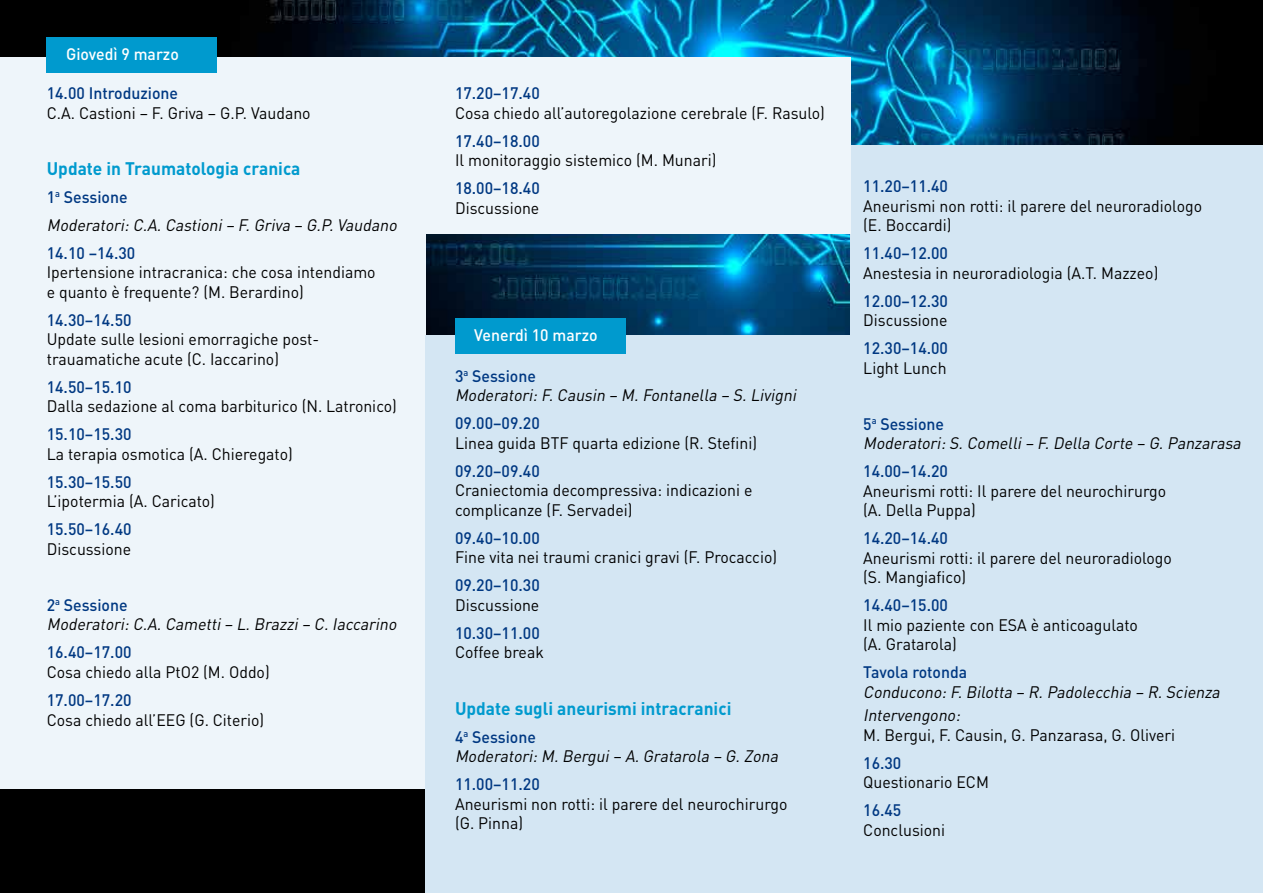
<style>
.page{position:relative;width:1263px;height:893px;background:#fff}
.page>*{position:absolute;margin:0;border:0;box-sizing:border-box;transform-origin:0 0}
.t1{font:700 18px "DIN";color:#009ace;scale:.96 1}
.t2{font:16.5px/19.5px "DIN";color:#000;scale:.96 1}
.t3{font:italic 16.5px/19.5px "DIN";color:#000;scale:.96 1}
.t4{font:500 16.5px "DIN";color:#003882;scale:.96 1}
.t5{font:500 16.5px "DIN";color:#fff;scale:.96 1}
.s1{font-weight:500;font-style:normal;color:#003882}
</style>
<div class="page">
<img style="left:0;top:0;width:1263px;height:893px">
<div style="left:850px;top:145px;width:413px;height:748px;background:#d4e6f3"></div>
<div style="left:408px;top:57px;width:442px;height:177px;background:#eef5fa"></div>
<div style="left:0;top:57px;width:425px;height:732px;background:#eef5fa"></div>
<div style="left:425px;top:336px;width:425px;height:557px;background:#d4e6f3"></div>
<div style="left:47px;top:38px;width:170px;height:35px;background:#009ace"></div>
<div style="left:455px;top:318px;width:170px;height:36px;background:#009ace"></div>
<p class="t5" style="left:66px;top:44px;width:119px">Giovedì 9 marzo</p>
<p class="t4" style="left:47px;top:83px;width:138px">14.00 I ntroduzione</p>
<p class="t2" style="left:47px;top:103px;width:276px">C.A. Castioni – F. Griva – G.P. Vaudano</p>
<p class="t1" style="left:47px;top:157px;width:266px">Update in Traumatologia cranica</p>
<p class="t3" style="left:47px;top:183px;width:370px;line-height:28px"><span class="s1">1</span><sup>a</sup> <span class="s1">Sessione<br></span>Moderatori:C.A.Castioni– F.Griva – G.P.Vaudano</p>
<p class="t4" style="left:47px;top:242px;width:94px">14.10 –14.30</p>
<p class="t2" style="left:47px;top:262px;width:344px">Ipertensione intracranica: che cosa intendiamo e quanto è frequente? (M. Berardino)</p>
<p class="t4" style="left:47px;top:309px;width:90px">14.30–14.50</p>
<p class="t2" style="left:47px;top:329px;width:285px">Update sulle lesioni emorragiche post&shy;trauamatiche acute (C. Iaccarino)</p>
<p class="t4" style="left:47px;top:376px;width:90px">14.50–15.10</p>
<p class="t2" style="left:47px;top:396px;width:366px">Dalla sedazione al coma barbiturico (N. Latronico)</p>
<p class="t4" style="left:47px;top:424px;width:90px">15.10–15.30</p>
<p class="t2" style="left:47px;top:444px;width:258px">La terapia osmotica (A. Chieregato)</p>
<p class="t4" style="left:47px;top:471px;width:90px">15.30–15.50</p>
<p class="t2" style="left:47px;top:491px;width:177px">L’ipotermia (A. Caricato)</p>
<p class="t4" style="left:47px;top:519px;width:90px">15.50–16.40</p>
<p class="t2" style="left:47px;top:539px;width:89px">Discussione</p>
<p class="t3" style="left:47px;top:595px;width:369px"><span class="s1">2</span><sup>a</sup> <span class="s1">Sessione<br></span>Moderatori:C.A.Cametti– L.Brazzi– C.Iaccarino</p>
<p class="t4" style="left:47px;top:642px;width:90px">16.40–17.00</p>
<p class="t2" style="left:47px;top:662px;width:234px">Cosa chiedo alla PtO2 (M. Oddo)</p>
<p class="t4" style="left:47px;top:689px;width:90px">17.00–17.20</p>
<p class="t2" style="left:47px;top:709px;width:228px">Cosa chiedo all’EEG (G. Citerio)</p>
<p class="t4" style="left:455px;top:83px;width:90px">17.20–17.40</p>
<p class="t2" style="left:455px;top:103px;width:387px">Cosa chiedo all’autoregolazione cerebrale (F. Rasulo)</p>
<p class="t4" style="left:455px;top:130px;width:90px">17.40–18.00</p>
<p class="t2" style="left:455px;top:150px;width:274px">Il monitoraggio sistemico (M. Munari)</p>
<p class="t4" style="left:455px;top:178px;width:90px">18.00–18.40</p>
<p class="t2" style="left:455px;top:198px;width:89px">Discussione</p>
<p class="t5" style="left:474px;top:324px;width:130px">Venerdì 10 marzo</p>
<p class="t3" style="left:455px;top:366px;width:360px"><span class="s1">3</span><sup>a</sup> <span class="s1">Sessione<br></span>Moderatori:F.Causin – M.Fontanella – S.Livigni</p>
<p class="t4" style="left:455px;top:413px;width:90px">09.00–09.20</p>
<p class="t2" style="left:455px;top:433px;width:316px">Linea guida BTF quarta edizione (R. Stefini)</p>
<p class="t4" style="left:455px;top:460px;width:90px">09.20–09.40</p>
<p class="t2" style="left:455px;top:480px;width:311px">Craniectomia decompressiva: indicazioni e complicanze (F. Servadei)</p>
<p class="t4" style="left:455px;top:527px;width:90px">09.40–10.00</p>
<p class="t2" style="left:455px;top:547px;width:337px">Fine vita nei traumi cranici gravi (F. Procaccio)</p>
<p class="t4" style="left:455px;top:575px;width:90px">09.20–10.30</p>
<p class="t2" style="left:455px;top:595px;width:89px">Discussione</p>
<p class="t4" style="left:455px;top:622px;width:90px">10.30–11.00</p>
<p class="t2" style="left:455px;top:642px;width:94px">Coffee break</p>
<p class="t1" style="left:455px;top:696px;width:289px">Update sugli aneurismi intracranici</p>
<p class="t3" style="left:455px;top:726px;width:342px"><span class="s1">4</span><sup>a</sup> <span class="s1">Sessione<br></span>Moderatori:M.Bergui– A.Gratarola – G.Zona</p>
<p class="t4" style="left:455px;top:773px;width:90px">11.00–11.20</p>
<p class="t2" style="left:455px;top:793px;width:348px">Aneurismi non rotti: il parere del neurochirurgo (G. Pinna)</p>
<p class="t4" style="left:863px;top:176px;width:90px">11.20–11.40</p>
<p class="t2" style="left:863px;top:196px;width:354px">Aneurismi non rotti: il parere del neuroradiologo (E. Boccardi)</p>
<p class="t4" style="left:863px;top:243px;width:90px">11.40–12.00</p>
<p class="t2" style="left:863px;top:263px;width:309px">Anestesia in neuroradiologia (A.T. Mazzeo)</p>
<p class="t4" style="left:863px;top:290px;width:90px">12.00–12.30</p>
<p class="t2" style="left:863px;top:310px;width:89px">Discussione</p>
<p class="t4" style="left:863px;top:338px;width:90px">12.30–14.00</p>
<p class="t2" style="left:863px;top:358px;width:88px">Light Lunch</p>
<p class="t3" style="left:863px;top:414px;width:398px"><span class="s1">5</span><sup>a</sup> <span class="s1">Sessione<br></span>Moderatori:S.Comelli– F.Della Corte – G.Panzarasa</p>
<p class="t4" style="left:863px;top:461px;width:90px">14.00–14.20</p>
<p class="t2" style="left:863px;top:481px;width:317px">Aneurismi rotti: Il parere del neurochirurgo (A. Della Puppa)</p>
<p class="t4" style="left:863px;top:528px;width:90px">14.20–14.40</p>
<p class="t2" style="left:863px;top:548px;width:323px">Aneurismi rotti: il parere del neuroradiologo (S. Mangiafico)</p>
<p class="t4" style="left:863px;top:595px;width:90px">14.40–15.00</p>
<p class="t2" style="left:863px;top:615px;width:288px">Il mio paziente con ESA è anticoagulato (A. Gratarola)</p>
<p class="t4" style="left:863px;top:662px;width:110px">Tavola rotonda</p>
<p class="t3" style="left:863px;top:679px;width:377px;line-height:23.7px">Conducono:F.Bilotta – R.Padolecchia – R.Scienza<br>Intervengono:</p>
<p class="t2" style="left:863px;top:725px;width:326px">M. Bergui, F. Causin, G. Panzarasa, G. Oliveri</p>
<p class="t4" style="left:863px;top:752px;width:41px">16.30</p>
<p class="t2" style="left:863px;top:772px;width:132px">Questionario ECM</p>
<p class="t4" style="left:863px;top:800px;width:41px">16.45</p>
<p class="t2" style="left:863px;top:820px;width:87px">Conclusioni</p>
</div>
